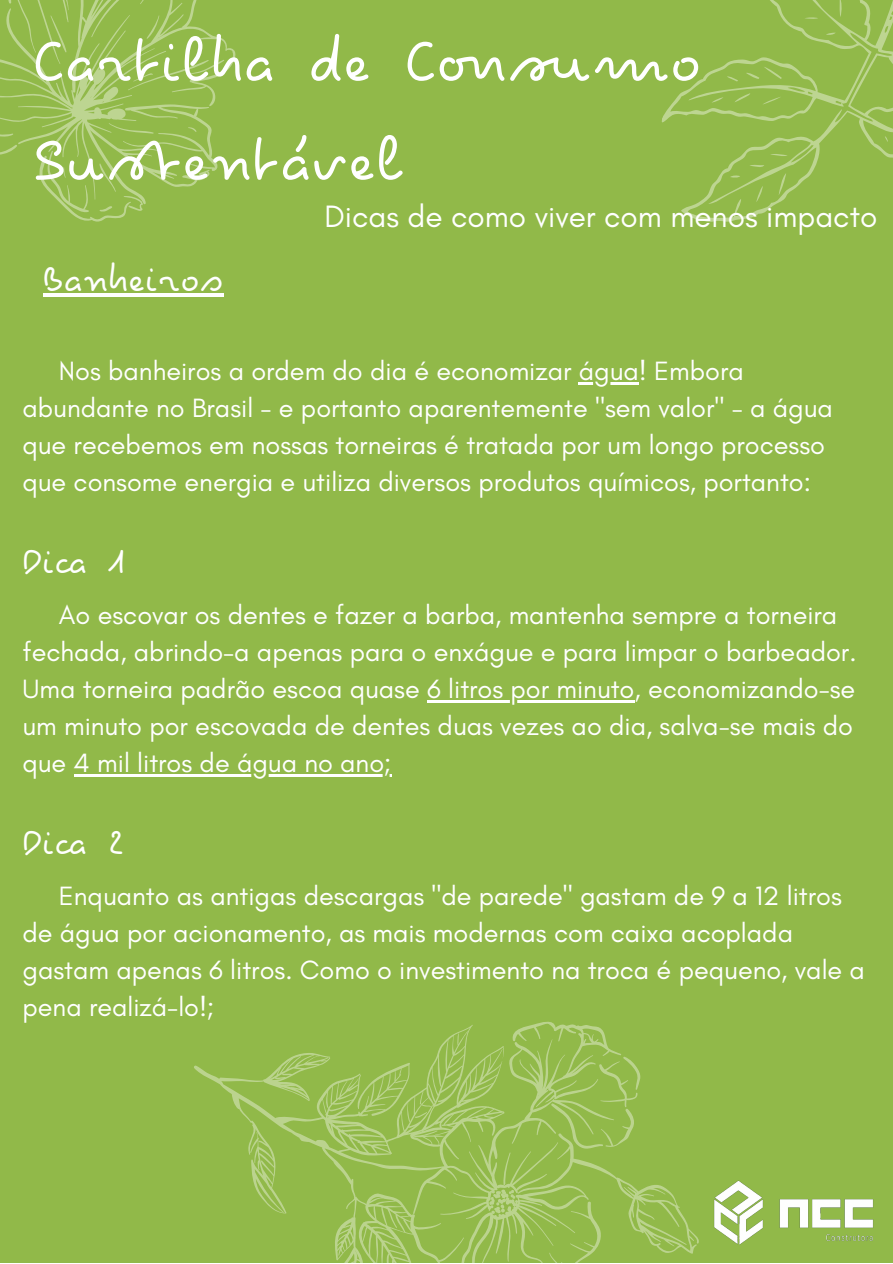
<style>
.page{position:relative;width:893px;height:1264px;background:#fff}
.page>*{position:absolute;margin:0;border:0;box-sizing:border-box;transform-origin:0 0}
.t1{font:71.25px/98.9px "Pecita";color:#fff}
.t2{font:43.5px "Pecita";color:#fff}
.t3{font:42px "Pecita";color:#fff}
.t4{font:31.5px "Glacial Indifference";color:#fff}
.t5{font:27px/37px "Glacial Indifference";color:#fff}
</style>
<div class="page">
<div style="left:0;top:0;width:892px;height:1262px;background:#91b949"></div>
<svg style="left:0;top:0;width:236px;height:222px"></svg>
<svg style="left:661px;top:0;width:231px;height:222px"></svg>
<svg style="left:778px;top:172px;width:8px;height:24px"></svg>
<svg style="left:756px;top:185px;width:7px;height:18px"></svg>
<svg style="left:762px;top:93px;width:19px;height:15px"></svg>
<svg style="left:734px;top:90px;width:16px;height:15px"></svg>
<svg style="left:194px;top:1021px;width:499px;height:241px"></svg>
<hr style="left:43px;top:293px;width:180px;height:3px;background:#fff">
<hr style="left:578px;top:382px;width:60px;height:2px;background:#fff">
<hr style="left:427px;top:700px;width:207px;height:2px;background:#fff">
<hr style="left:74px;top:774px;width:317px;height:2px;background:#fff">
<img style="left:693px;top:1180px;width:181px;height:71px">
<h1 class="t1" style="left:33px;top:20px;width:669px">Cartilha de Consumo<br>Sustentável</h1>
<p class="t4" style="left:324px;top:197px;width:554px">Dicas de como viver com menos impacto</p>
<h2 class="t2" style="left:43px;top:262px;width:182px">Banheiros</h2>
<p class="t5" style="left:22px;top:352px;width:811px;text-indent:36px">Nos banheiros a ordem do dia é economizar água! Embora abundante no Brasil - e portanto aparentemente "sem valor" - a água que recebemos em nossas torneiras é tratada por um longo processo que consome energia e utiliza diversos produtos químicos, portanto:</p>
<h3 class="t3" style="left:22px;top:545px;width:106px">Dica 1</h3>
<p class="t5" style="left:22px;top:595px;width:835px;text-indent:36px">Ao escovar os dentes e fazer a barba, mantenha sempre a torneira fechada, abrindo-a apenas para o enxágue e para limpar o barbeador.<br>Uma torneira padrão escoa quase 6 litros por minuto, economizando-se um minuto por escovada de dentes duas vezes ao dia, salva-se mais do que 4 mil litros de água no ano;</p>
<h3 class="t3" style="left:22px;top:826px;width:106px">Dica 2</h3>
<p class="t5" style="left:22px;top:877px;width:844px;text-indent:36px">Enquanto as antigas descargas "de parede" gastam de 9 a 12 litros de água por acionamento, as mais modernas com caixa acoplada gastam apenas 6 litros. Como o investimento na troca é pequeno, vale a pena realizá-lo!;</p>
</div>
